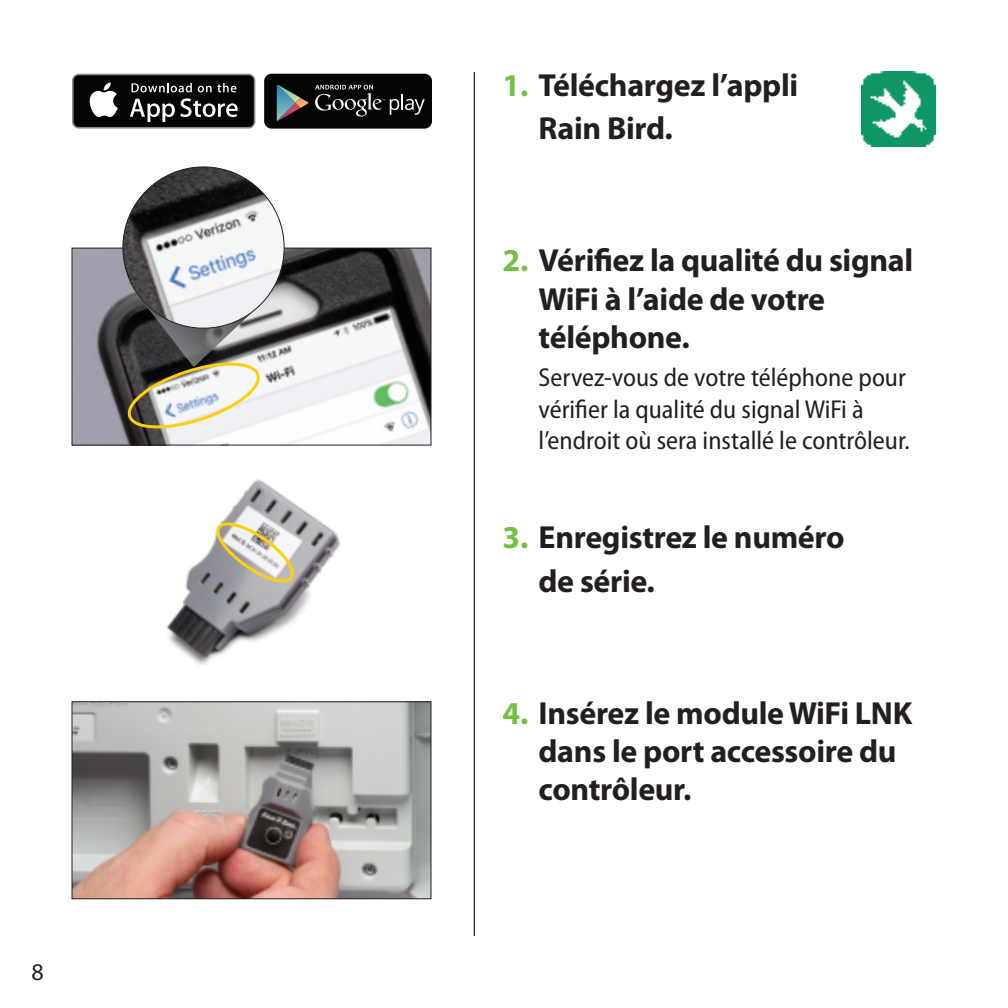
<style>
.page{position:relative;width:1008px;height:1008px;background:#fff}
.page>*{position:absolute;margin:0;border:0;box-sizing:border-box;transform-origin:0 0}
.t1{font:700 32px/38.4px "Myriad Pro";letter-spacing:-.01em;color:#231f20}
.t2{font:semi-condensed 26px/31.2px "Myriad Pro";color:#231f20}
.t3{font:24px "Myriad Pro";color:#231f20}
.s1{color:#76c043}
</style>
<div class="page">
<img style="left:74px;top:250px;width:356px;height:194px">
<div style="left:72px;top:248px;width:360px;height:198px;border:1px solid #231f20"></div>
<hr style="left:474px;top:72px;width:1px;height:864px;background:#231f20">
<img style="left:123px;top:167px;width:161px;height:161px;border-radius:81px">
<svg style="left:72px;top:74px;width:183px;height:55px;background:#373837"></svg>
<div style="left:264px;top:74px;width:168px;height:55px;background:#040503;border-radius:7px"></div>
<svg style="left:277px;top:85px;width:31px;height:36px"></svg>
<svg style="left:315px;top:85px;width:110px;height:32px"></svg>
<img style="left:166px;top:479px;width:174px;height:186px">
<svg style="left:210px;top:520px;width:91px;height:65px"></svg>
<svg style="left:126px;top:282px;width:138px;height:151px"></svg>
<img style="left:861px;top:72px;width:75px;height:75px">
<img style="left:74px;top:703px;width:356px;height:194px">
<div style="left:72px;top:701px;width:360px;height:198px;border:1px solid #231f20"></div>
<p class="t3" style="left:32px;top:957px;width:14px">8</p>
<p class="t1" style="left:539px;top:63px;width:261px;line-height:43.2px;text-indent:-36px"><span class="s1">1.</span> Téléchargez l’appli<br>Rain Bird.</p>
<p class="t1" style="left:539px;top:240px;width:376px;text-indent:-36px"><span class="s1">2.</span> Vérifiez la qualité du signal<br>WiFi à l’aide de votre téléphone.</p>
<p class="t2" style="left:539px;top:362px;width:373px">Servez-vous de votre téléphone pour vérifier la qualité du signal WiFi à l’endroit où sera installé le contrôleur.</p>
<p class="t1" style="left:539px;top:515px;width:307px;line-height:43.2px;text-indent:-36px"><span class="s1">3.</span> Enregistrez le numéro de série.</p>
<p class="t1" style="left:539px;top:693px;width:375px;text-indent:-36px"><span class="s1">4.</span> Insérez le module WiFi LNK dans le port accessoire du contrôleur.</p>
</div>
